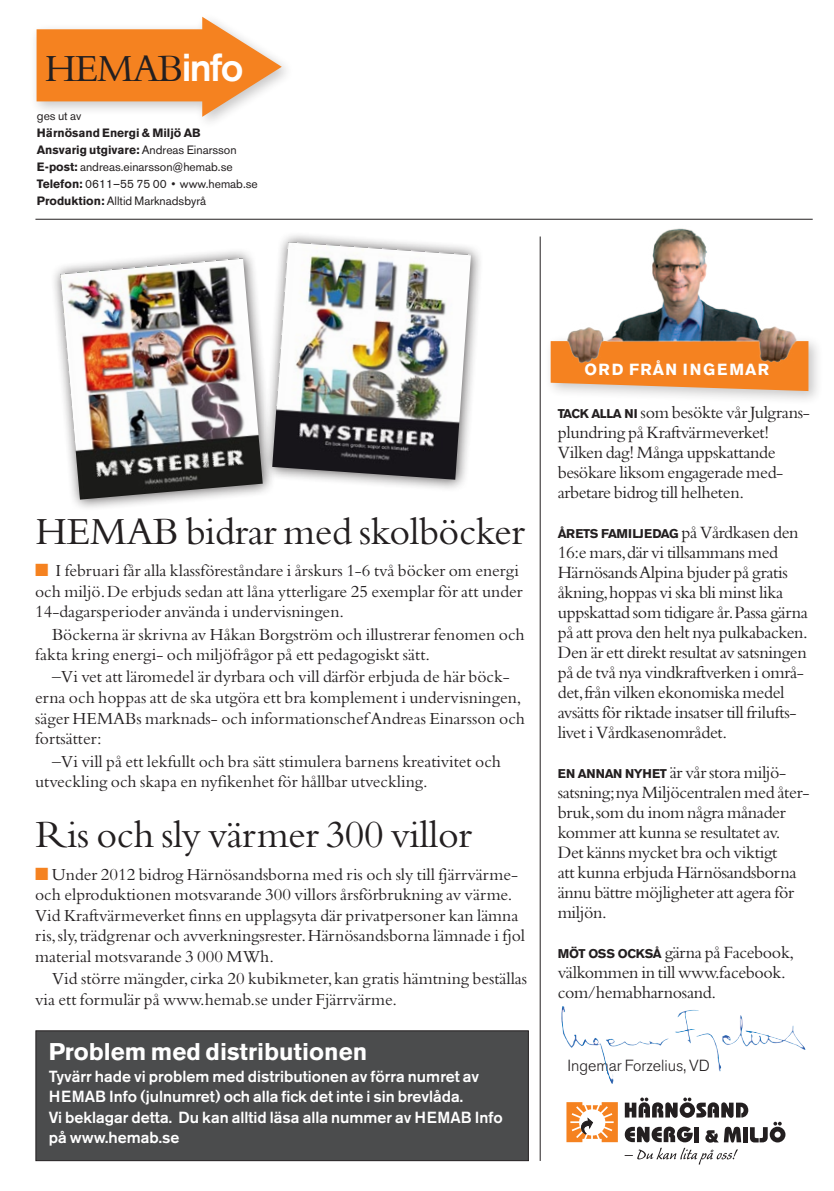
<style>
.page{position:relative;width:834px;height:1191px;background:#fff}
.page>*{position:absolute;margin:0;border:0;box-sizing:border-box;transform-origin:0 0}
.t1{font:40px "Bembo";letter-spacing:-.01em;color:#231f20}
.t2{font:700 24px "Akzidenz Grotesk BE";color:#fff}
.t3{font:18px/20px "Bembo";letter-spacing:-.02em;color:#231f20}
.t4{font:17.6px/20.6px "Bembo";color:#231f20}
.t5{font:500 16px/20px "Akzidenz Grotesk BE";color:#fff}
.t6{font:300 16px "Akzidenz Grotesk BE";color:#231f20}
.t7{font:700 16px "Akzidenz Grotesk BE";letter-spacing:.08em;color:#fff}
.t8{font:700 12.6px "Akzidenz Grotesk BE";letter-spacing:-.03em;color:#231f20}
.t9{font:12px/17px "Akzidenz Grotesk BE";color:#231f20}
.s1{font-family:"Akzidenz Grotesk BE";font-weight:500;font-size:39px;color:#fff}
.s2{font-weight:700}
.s3{color:#f58220}
.s4{font-family:"Akzidenz Grotesk BE";font-weight:700;font-size:12.6px}
.s5{font-family:"Bembo";font-weight:400;font-size:18px}
</style>
<div class="page">
<svg style="left:566px;top:1102px;width:51px;height:40px"></svg>
<svg style="left:624px;top:1097px;width:161px;height:67px"></svg>
<hr style="left:35px;top:219px;width:777px;height:1px;background:#231f20">
<hr style="left:539px;top:236px;width:1px;height:925px;background:#231f20">
<svg style="left:37px;top:17px;width:245px;height:100px"></svg>
<div style="left:543px;top:334px;width:280px;height:71px;background:#231f20;opacity:.25"></div>
<svg style="left:550px;top:341px;width:258px;height:50px;background:#e7ba95"></svg>
<img style="left:548px;top:228px;width:259px;height:157px">
<img style="left:561px;top:1006px;width:179px;height:77px">
<div style="left:50px;top:248px;width:225px;height:264px;background:#231f20;opacity:.75"></div>
<img style="left:60px;top:258px;width:203px;height:241px">
<div style="left:261px;top:231px;width:223px;height:261px;background:#231f20;opacity:.75"></div>
<img style="left:272px;top:242px;width:199px;height:238px">
<div style="left:36px;top:1030px;width:492px;height:131px;background:#4b4c4d;border:1px solid #231f20"></div>
<h1 class="t1" style="left:45px;top:45px;width:200px">HEMAB<span class="s1">info</span></h1>
<p class="t9" style="left:37px;top:108px;width:46px">ges ut av</p>
<p class="t9" style="left:37px;top:125px;width:222px"><span class="s2">Härnösand Energi &amp; Miljö AB<br>Ansvarig utgivare:</span> Andreas Einarsson <span class="s2">E-post:</span> andreas.einarsson@hemab.se <span class="s2">Telefon:</span> 0611–55 75 00 • www.hemab.se <span class="s2">Produktion:</span> Alltid Marknadsbyrå</p>
<h1 class="t1" style="left:36px;top:508px;width:490px">HEMAB bidrar med skolböcker</h1>
<p class="t4" style="left:35px;top:560px;width:489px"><span class="s3">■</span> I februari får alla klassföreståndare i årskurs 1-6 två böcker om energi och miljö. De erbjuds sedan att låna ytterligare 25 exemplar för att under<br>14-dagarsperioder använda i undervisningen.</p>
<p class="t4" style="left:35px;top:623px;width:491px;text-indent:17px">Böckerna är skrivna av Håkan Borgström och illustrerar fenomen och fakta kring energi- och miljöfrågor på ett pedagogiskt sätt.</p>
<p class="t4" style="left:35px;top:666px;width:491px;text-indent:17px">– Vi vet att läromedel är dyrbara och vill därför erbjuda de här böck&shy;erna och hoppas att de ska utgöra ett bra komplement i undervisningen, säger HEMABs marknads- och informationschef Andreas Einarsson och fortsätter:</p>
<p class="t4" style="left:35px;top:750px;width:467px;text-indent:17px">– Vi vill på ett lekfullt och bra sätt stimulera barnens kreativitet och utveckling och skapa en nyfikenhet för hållbar utveckling.</p>
<h1 class="t1" style="left:36px;top:811px;width:437px">Ris och sly värmer 300 villor</h1>
<p class="t4" style="left:35px;top:863px;width:491px"><span class="s3">■</span> Under 2012 bidrog Härnösandsborna med ris och sly till fjärrvärme&shy;och elproduktionen motsvarande 300 villors årsförbrukning av värme.<br>Vid Kraftvärmeverket finns en upplagsyta där privatpersoner kan lämna ris, sly, trädgrenar och avverkningsrester. Härnösandsborna lämnade i fjol material motsvarande 3 000 MWh.</p>
<p class="t4" style="left:35px;top:968px;width:493px;text-indent:17px">Vid större mängder, cirka 20 kubikmeter, kan gratis hämtning beställas via ett formulär på www.hemab.se under Fjärrvärme.</p>
<h2 class="t2" style="left:49px;top:1037px;width:320px">Problem med distributionen</h2>
<p class="t5" style="left:49px;top:1065px;width:431px">Tyvärr hade vi problem med distributionen av förra numret av<br>HEMAB Info (julnumret) och alla fick det inte i sin brevlåda.</p>
<p class="t5" style="left:49px;top:1107px;width:455px">Vi beklagar detta. Du kan alltid läsa alla nummer av HEMAB Info på www.hemab.se</p>
<p class="t7" style="left:584px;top:360px;width:186px">ORD FRÅN INGEMAR</p>
<p class="t3" style="left:557px;top:402px;width:254px"><span class="s4">TACK ALLA NI</span> som besökte vår Julgrans&shy;plundring på Kraftvärmeverket!<br>Vilken dag! Många uppskattande besökare liksom engagerade med&shy;arbetare bidrog till helheten.</p>
<p class="t8" style="left:557px;top:526px;width:242px">ÅRETS FAMILJEDAG <span class="s5">på Vårdkasen den</span></p>
<p class="t3" style="left:557px;top:542px;width:252px">16:e mars,där vi tillsammans med Härnösands Alpina bjuder på gratis åkning,hoppas vi ska bli minst lika uppskattad som tidigare år.Passa gärna på att prova den helt nya pulkabacken.<br>Den är ett direkt resultat av satsningen på de två nya vindkraftverken i områ&shy;det,från vilken ekonomiska medel avsätts för riktade insatser till frilufts&shy;livet i Vårdkasenområdet.</p>
<p class="t3" style="left:557px;top:762px;width:253px"><span class="s4">EN ANNAN NYHET</span> är vår stora miljö&shy;satsning;nya Miljöcentralen med åter&shy;bruk,som du inom några månader kommer att kunna se resultatet av.<br>Det känns mycket bra och viktigt<br>att kunna erbjuda Härnösandsborna ännu bättre möjligheter att agera för miljön.</p>
<p class="t3" style="left:557px;top:942px;width:238px"><span class="s4">MÖT OSS OCKSÅ</span> gärna på Facebook, välkommen in till www.facebook. com/hemabharnosand.</p>
<p class="t6" style="left:567px;top:1056px;width:144px">Ingemar Forzelius, VD</p>
</div>
